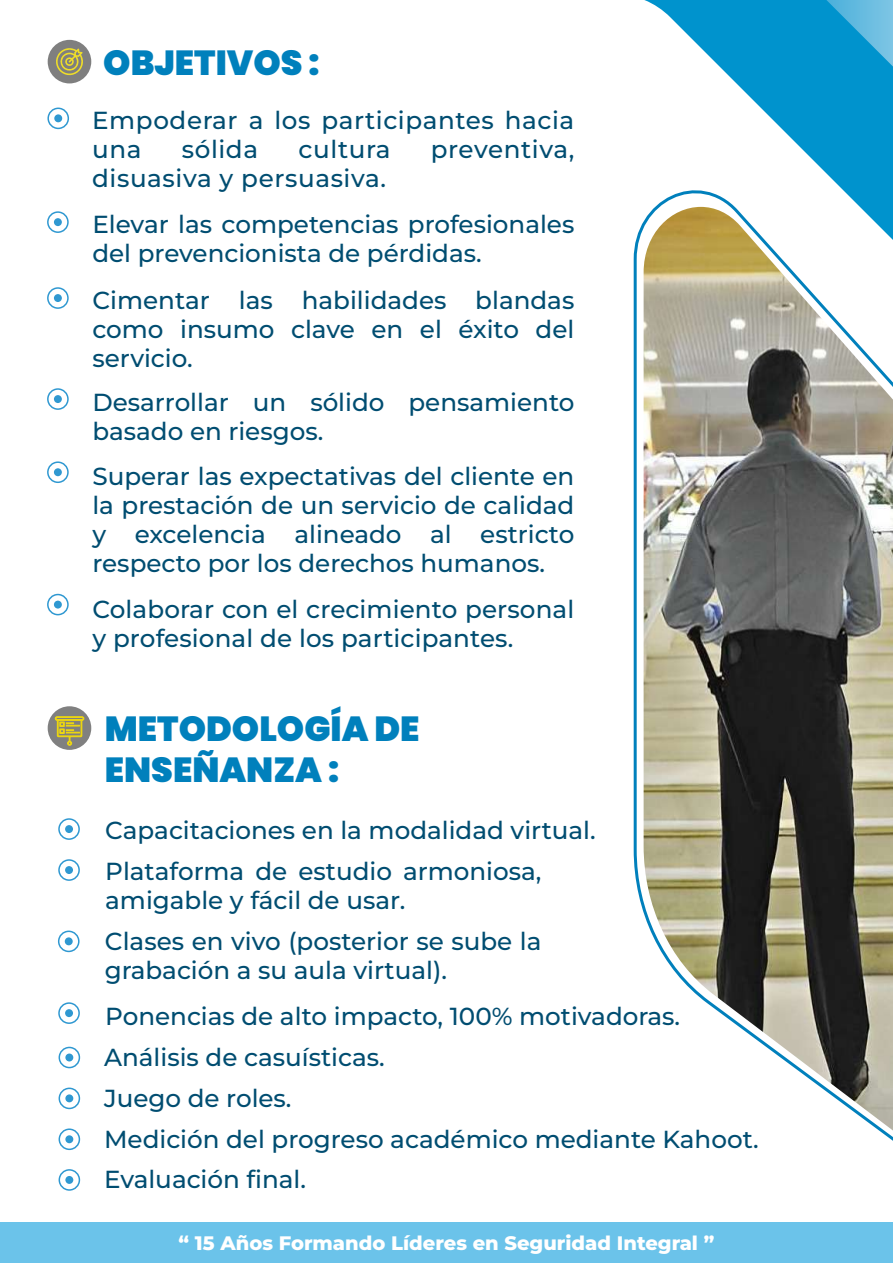
<style>
.page{position:relative;width:893px;height:1263px;background:#fff}
.page>*{position:absolute;margin:0;border:0;box-sizing:border-box;transform-origin:0 0}
.t1{font:900 34.8px/41.7px "Poppins";color:#0080bc}
.t2{font:500 24.6px/29px "Montserrat";color:#004d71}
.t3{font:500 24.6px/29px "Montserrat";letter-spacing:.025em;color:#004d71}
.t4{font:800 19.5px "Montserrat";color:#fff}
</style>
<div class="page">
<svg style="left:644px;top:0;width:249px;height:165px;fill:#0093cd"></svg>
<svg style="left:826px;top:0;width:67px;height:67px;background:#35a8d6"></svg>
<svg style="left:633px;top:165px;width:260px;height:976px"></svg>
<div style="left:0;top:1223px;width:893px;height:40px;background:#6bc3ea"></div>
<div style="left:54px;top:114px;width:8px;height:8px;background:#2f98d1;border-radius:50%"></div>
<div style="left:47px;top:108px;width:22px;height:21px;border:2px solid #2f98d1;border-radius:50%"></div>
<div style="left:54px;top:218px;width:8px;height:8px;background:#2f98d1;border-radius:50%"></div>
<div style="left:47px;top:211px;width:22px;height:22px;border:2px solid #2f98d1;border-radius:50%"></div>
<div style="left:54px;top:294px;width:8px;height:8px;background:#2f98d1;border-radius:50%"></div>
<div style="left:47px;top:287px;width:22px;height:22px;border:2px solid #2f98d1;border-radius:50%"></div>
<div style="left:54px;top:395px;width:8px;height:8px;background:#2f98d1;border-radius:50%"></div>
<div style="left:47px;top:388px;width:22px;height:22px;border:2px solid #2f98d1;border-radius:50%"></div>
<div style="left:54px;top:468px;width:8px;height:8px;background:#2f98d1;border-radius:50%"></div>
<div style="left:47px;top:461px;width:22px;height:22px;border:2px solid #2f98d1;border-radius:50%"></div>
<div style="left:48px;top:40px;width:43px;height:43px;background:#7f7f7f;border-radius:50%"></div>
<svg style="left:56px;top:48px;width:27px;height:28px"></svg>
<div style="left:54px;top:601px;width:8px;height:7px;background:#2f98d1;border-radius:50%"></div>
<div style="left:47px;top:594px;width:22px;height:21px;border:2px solid #2f98d1;border-radius:50%"></div>
<div style="left:48px;top:706px;width:43px;height:44px;background:#808080;border-radius:50%"></div>
<svg style="left:55px;top:716px;width:30px;height:30px"></svg>
<div style="left:65px;top:825px;width:8px;height:8px;background:#2f98d1;border-radius:50%"></div>
<div style="left:58px;top:818px;width:22px;height:22px;border:2px solid #2f98d1;border-radius:50%"></div>
<div style="left:65px;top:866px;width:8px;height:8px;background:#2f98d1;border-radius:50%"></div>
<div style="left:58px;top:859px;width:22px;height:22px;border:2px solid #2f98d1;border-radius:50%"></div>
<div style="left:65px;top:937px;width:8px;height:8px;background:#2f98d1;border-radius:50%"></div>
<div style="left:58px;top:930px;width:22px;height:22px;border:2px solid #2f98d1;border-radius:50%"></div>
<div style="left:65px;top:1009px;width:8px;height:8px;background:#2f98d1;border-radius:50%"></div>
<div style="left:58px;top:1002px;width:22px;height:22px;border:2px solid #2f98d1;border-radius:50%"></div>
<div style="left:65px;top:1053px;width:8px;height:8px;background:#2f98d1;border-radius:50%"></div>
<div style="left:59px;top:1047px;width:21px;height:21px;border:2px solid #2f98d1;border-radius:50%"></div>
<div style="left:65px;top:1094px;width:8px;height:8px;background:#2f98d1;border-radius:50%"></div>
<div style="left:59px;top:1087px;width:21px;height:22px;border:2px solid #2f98d1;border-radius:50%"></div>
<div style="left:65px;top:1135px;width:8px;height:8px;background:#2f98d1;border-radius:50%"></div>
<div style="left:59px;top:1128px;width:21px;height:22px;border:2px solid #2f98d1;border-radius:50%"></div>
<div style="left:65px;top:1176px;width:8px;height:8px;background:#2f98d1;border-radius:50%"></div>
<div style="left:59px;top:1169px;width:21px;height:22px;border:2px solid #2f98d1;border-radius:50%"></div>
<hr style="left:0;top:585px;width:1px;height:49px;background:#004d71">
<h1 class="t1" style="left:103px;top:42px;width:218px">OBJETIVOS :</h1>
<p class="t3" style="left:92px;top:105px;width:484px">Empoderar a los participantes hacia una</p>
<p class="t2" style="left:182px;top:134px;width:78px">sólida</p>
<p class="t3" style="left:298px;top:134px;width:94px">cultura</p>
<p class="t3" style="left:431px;top:134px;width:145px">preventiva,</p>
<p class="t2" style="left:92px;top:154px;width:484px;line-height:46.2px">disuasiva y persuasiva.<br>Elevar las competencias profesionales</p>
<p class="t2" style="left:92px;top:238px;width:391px">del prevencionista de pérdidas.</p>
<p class="t2" style="left:92px;top:285px;width:483px;text-align:justify">Cimentar las habilidades blandas como insumo clave en el éxito del servicio.</p>
<p class="t2" style="left:92px;top:387px;width:483px">Desarrollar un sólido pensamiento basado en riesgos.</p>
<p class="t2" style="left:92px;top:462px;width:483px;text-align:justify">Superar las expectativas del cliente en la prestación de un servicio de calidad y excelencia alineado al estricto respecto por los derechos humanos.</p>
<p class="t2" style="left:92px;top:594px;width:483px">Colaborar con el crecimiento personal y profesional de los participantes.</p>
<h1 class="t1" style="left:105px;top:708px;width:316px">METODOLOGÍA DE<br>ENSEÑANZA :</h1>
<p class="t2" style="left:105px;top:810px;width:492px;line-height:40px">Capacitaciones en la modalidad virtual.<br>Plataforma de estudio armoniosa,</p>
<p class="t2" style="left:105px;top:878px;width:438px;line-height:41.4px">amigable y fácil de usar.<br>Clases en vivo (posterior se sube la</p>
<p class="t2" style="left:105px;top:947px;width:577px;line-height:45.6px">grabación a su aula virtual).<br>Ponencias de alto impacto, 100% motivadoras.</p>
<p class="t2" style="left:104px;top:1036px;width:656px;line-height:40.8px">Análisis de casuísticas.<br>Juego de roles.<br>Medición del progreso académico mediante Kahoot.<br>Evaluación final.</p>
<p class="t4" style="left:179px;top:1230px;width:537px">“ 15 Años Formando Líderes en Seguridad Integral ”</p>
</div>
